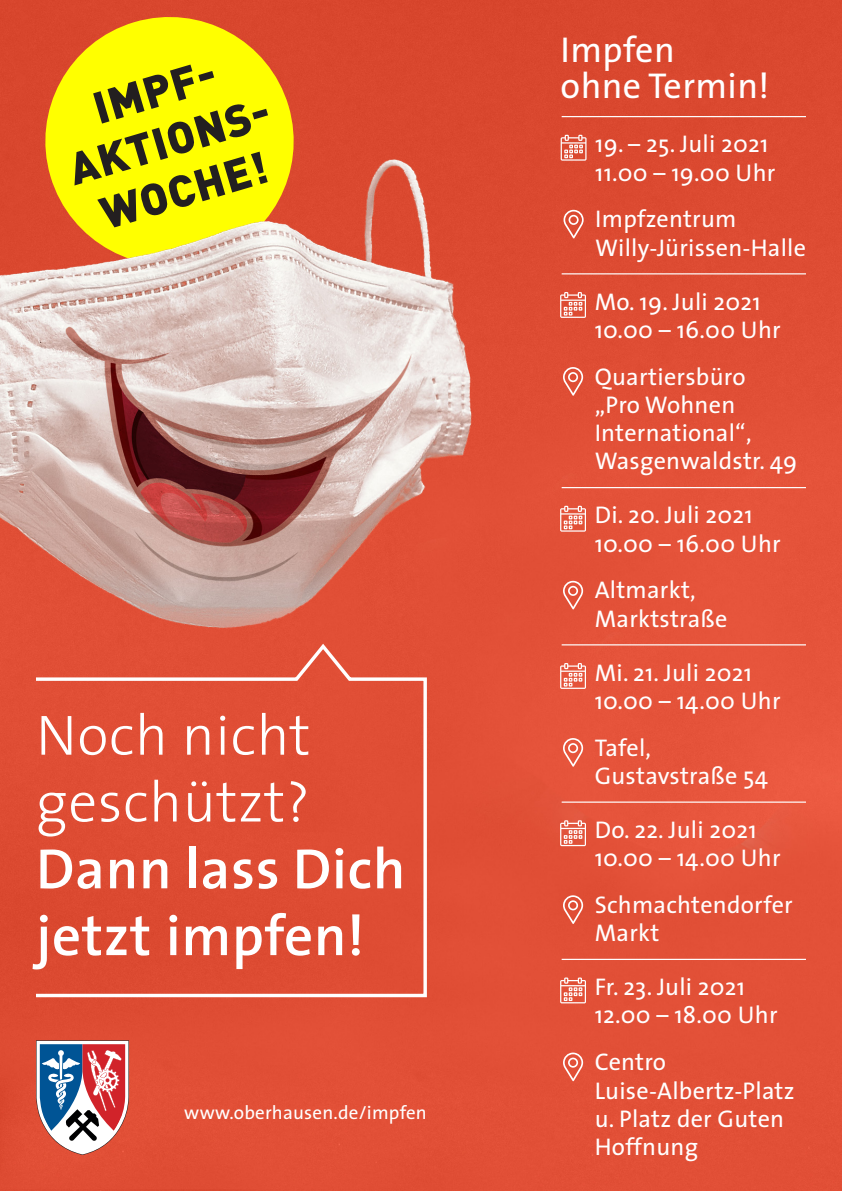
<style>
.page{position:relative;width:842px;height:1191px;background:#e14f36}
.page>*{position:absolute;margin:0;border:0;box-sizing:border-box;transform-origin:0 0}
.t1{font:600 57.2px/66.8px "The Sans";letter-spacing:.01em;color:#fff}
.t2{font:300 57.2px/66.8px "The Sans";letter-spacing:.01em;color:#fff}
.t3{font:900 44.2px/51.5px "DIN Pro";color:#231f20;text-align:center}
.t4{font:36.1px/36.1px "The Sans";letter-spacing:.01em;color:#fff}
.t5{font:24.2px/28.2px "The Sans";letter-spacing:.01em;color:#fff}
.t6{font:19px "The Sans";letter-spacing:.01em;color:#fff}
</style>
<div class="page">
<div style="left:33px;top:649px;width:396px;height:350px;background:#df4d34"></div>
<svg style="left:31px;top:3px;width:277px;height:93px;background:#eca515"></svg>
<img style="left:0;top:96px;width:509px;height:553px">
<svg style="left:563px;top:210px;width:21px;height:28px"></svg>
<svg style="left:561px;top:135px;width:25px;height:26px"></svg>
<svg style="left:36px;top:1040px;width:93px;height:115px"></svg>
<svg style="left:563px;top:367px;width:20px;height:29px"></svg>
<svg style="left:560px;top:292px;width:26px;height:26px"></svg>
<svg style="left:563px;top:581px;width:20px;height:28px"></svg>
<svg style="left:560px;top:506px;width:26px;height:25px"></svg>
<svg style="left:563px;top:738px;width:20px;height:28px"></svg>
<svg style="left:560px;top:663px;width:26px;height:26px"></svg>
<svg style="left:563px;top:895px;width:20px;height:29px"></svg>
<svg style="left:560px;top:820px;width:26px;height:26px"></svg>
<hr style="left:562px;top:487px;width:244px;height:1px;background:#fff">
<hr style="left:562px;top:644px;width:244px;height:1px;background:#fff">
<hr style="left:562px;top:801px;width:244px;height:1px;background:#fff">
<svg style="left:563px;top:1052px;width:20px;height:29px"></svg>
<svg style="left:560px;top:977px;width:26px;height:26px"></svg>
<hr style="left:562px;top:958px;width:244px;height:2px;background:#fff">
<hr style="left:562px;top:273px;width:244px;height:1px;background:#fff">
<hr style="left:562px;top:116px;width:244px;height:1px;background:#fff">
<h2 class="t3" style="left:48px;top:93px;width:212px;rotate:-16deg">IMPF-<br>AKTIONS-<br>WOCHE!</h2>
<h1 class="t2" style="left:36px;top:700px;width:276px">Noch nicht geschützt?</h1>
<h1 class="t1" style="left:36px;top:834px;width:371px">Dann lass Dich jetzt impfen!</h1>
<p class="t6" style="left:184px;top:1097px;width:244px">www.oberhausen.de/impfen</p>
<h3 class="t4" style="left:561px;top:31px;width:210px">Impfen<br>ohne Termin!</h3>
<p class="t5" style="left:595px;top:129px;width:182px">19. – 25. Juli 2021<br>11.00 – 19.00 Uhr</p>
<p class="t5" style="left:595px;top:204px;width:212px">Impfzentrum<br>Willy-Jürissen-Halle</p>
<p class="t5" style="left:595px;top:287px;width:188px">Mo. 19. Juli 2021<br>10.00 – 16.00 Uhr</p>
<p class="t5" style="left:595px;top:362px;width:204px">Quartiersbüro<br>„Pro Wohnen<br>International“,<br>Wasgenwaldstr. 49</p>
<p class="t5" style="left:595px;top:500px;width:188px">Di. 20. Juli 2021<br>10.00 – 16.00 Uhr</p>
<p class="t5" style="left:595px;top:575px;width:134px">Altmarkt,<br>Marktstraße</p>
<p class="t5" style="left:595px;top:657px;width:187px">Mi. 21. Juli 2021<br>10.00 – 14.00 Uhr</p>
<p class="t5" style="left:595px;top:732px;width:175px">Tafel,<br>Gustavstraße 54</p>
<p class="t5" style="left:595px;top:815px;width:187px">Do. 22. Juli 2021<br>10.00 – 14.00 Uhr</p>
<p class="t5" style="left:595px;top:890px;width:200px">Schmachtendorfer<br>Markt</p>
<p class="t5" style="left:595px;top:972px;width:184px">Fr. 23. Juli 2021<br>12.00 – 18.00 Uhr</p>
<p class="t5" style="left:595px;top:1047px;width:201px">Centro<br>Luise-Albertz-Platz u. Platz der Guten<br>Hoffnung</p>
</div>
